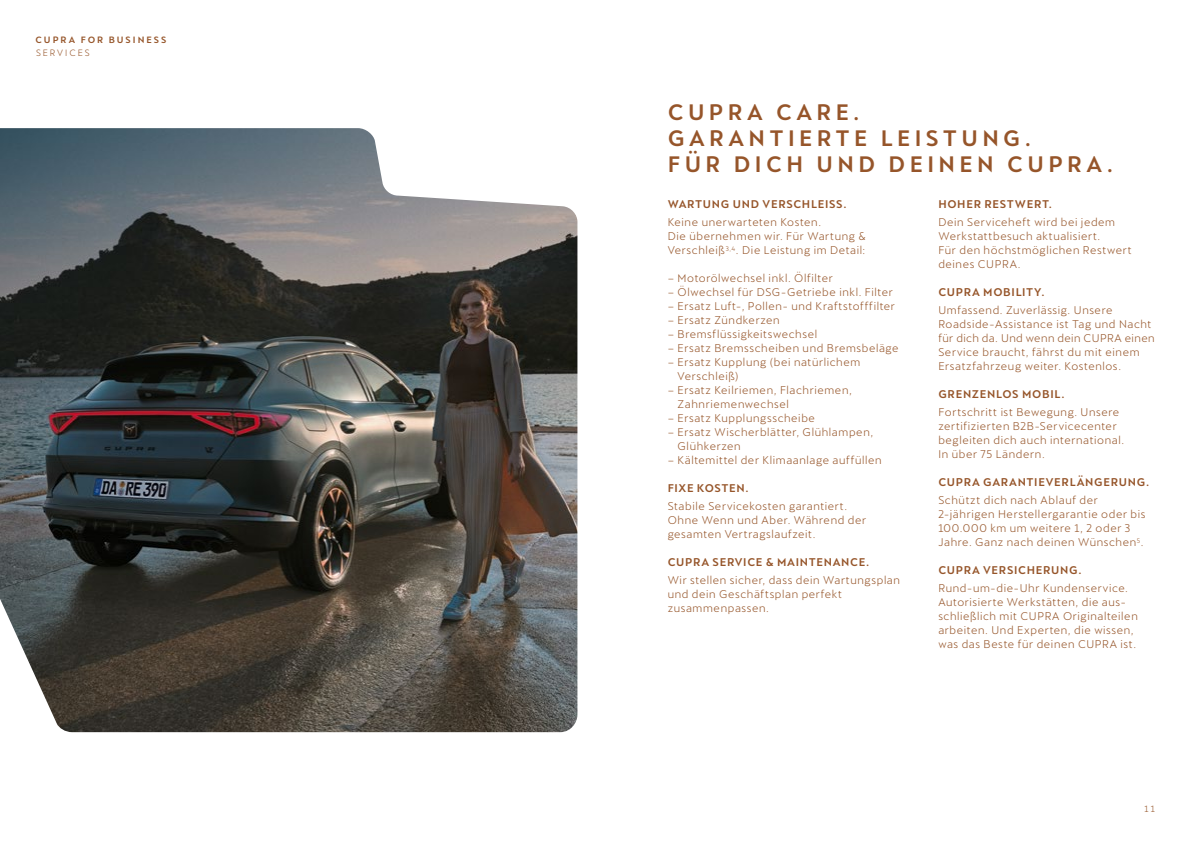
<style>
.page{position:relative;width:1191px;height:842px;background:#fff}
.page>*{position:absolute;margin:0;border:0;box-sizing:border-box;transform-origin:0 0}
.t1{font:500 22px/26px "Cupra";letter-spacing:.2em;color:#96552a}
.t2{font:11px/14px "Cupra";letter-spacing:.055em;color:#96552a}
.t3{font:500 11px "Cupra";letter-spacing:.065em;color:#96552a}
.t4{font:500 9px "Cupra";letter-spacing:.225em;color:#96552a}
.t5{font:9px "Cupra";letter-spacing:.215em;color:#96552a}
</style>
<div class="page">
<img style="left:0;top:128px;width:577px;height:604px">
<p class="t4" style="left:36px;top:35px;width:132px">CUPRA FOR BUSINESS</p>
<p class="t5" style="left:36px;top:45px;width:55px">SERVICES</p>
<h1 class="t1" style="left:667px;top:100px;width:447px">CUPRA CARE.<br>GARANTIERTE LEISTUNG.<br>FÜR DICH UND DEINEN CUPRA.</h1>
<p class="t3" style="left:667px;top:198px;width:180px">WARTUNG UND VERSCHLEISS.</p>
<p class="t2" style="left:667px;top:213px;width:200px">Keine unerwarteten Kosten.<br>Die übernehmen wir. Für Wartung &amp;<br>Verschleiß<sup>3,4</sup>. Die Leistung im Detail:</p>
<p class="t2" style="left:667px;top:269px;width:167px">– Motorölwechsel inkl. Ölfilter</p>
<p class="t2" style="left:667px;top:283px;width:227px">– Ölwechsel für DSG-Getriebe inkl. Filter</p>
<p class="t2" style="left:667px;top:297px;width:229px">– Ersatz Luft-, Pollen- und Kraftstofffilter</p>
<p class="t2" style="left:667px;top:312px;width:113px">– Ersatz Zündkerzen</p>
<p class="t2" style="left:667px;top:326px;width:151px">– Bremsflüssigkeitswechsel</p>
<p class="t2" style="left:667px;top:340px;width:232px">– Ersatz Bremsscheiben und Bremsbeläge</p>
<p class="t2" style="left:677px;top:354px;width:184px;text-indent:-10px">– Ersatz Kupplung (bei natürlichem<br>Verschleiß)</p>
<p class="t2" style="left:677px;top:382px;width:176px;text-indent:-10px">– Ersatz Keilriemen, Flachriemen,<br>Zahnriemenwechsel</p>
<p class="t2" style="left:667px;top:410px;width:149px">– Ersatz Kupplungsscheibe</p>
<p class="t2" style="left:677px;top:424px;width:197px;text-indent:-10px">– Ersatz Wischerblätter, Glühlampen,<br>Glühkerzen</p>
<p class="t2" style="left:667px;top:452px;width:215px">– Kältemittel der Klimaanlage auffüllen</p>
<p class="t3" style="left:667px;top:482px;width:83px">FIXE KOSTEN.</p>
<p class="t2" style="left:667px;top:498px;width:200px">Stabile Servicekosten garantiert.<br>Ohne Wenn und Aber. Während der gesamten Vertragslaufzeit.</p>
<p class="t3" style="left:667px;top:556px;width:203px">CUPRA SERVICE &amp; MAINTENANCE.</p>
<p class="t2" style="left:667px;top:572px;width:234px">Wir stellen sicher, dass dein Wartungsplan und dein Geschäftsplan perfekt zusammenpassen.</p>
<p class="t3" style="left:938px;top:198px;width:115px">HOHER RESTWERT.</p>
<p class="t2" style="left:938px;top:213px;width:195px">Dein Serviceheft wird bei jedem<br>Werkstattbesuch aktualisiert.<br>Für den höchstmöglichen Restwert deines CUPRA.</p>
<p class="t3" style="left:938px;top:286px;width:108px">CUPRA MOBILITY.</p>
<p class="t2" style="left:938px;top:301px;width:218px">Umfassend. Zuverlässig. Unsere Roadside-Assistance ist Tag und Nacht für dich da. Und wenn dein CUPRA einen Service braucht, fährst du mit einem Ersatzfahrzeug weiter. Kostenlos.</p>
<p class="t3" style="left:938px;top:388px;width:128px">GRENZENLOS MOBIL.</p>
<p class="t2" style="left:938px;top:403px;width:187px">Fortschritt ist Bewegung. Unsere zertifizierten B2B-Servicecenter begleiten dich auch international.<br>In über 75 Ländern.</p>
<p class="t3" style="left:938px;top:476px;width:212px">CUPRA GARANTIEVERLÄNGERUNG.</p>
<p class="t2" style="left:938px;top:491px;width:209px">Schützt dich nach Ablauf der 2-jährigen Herstellergarantie oder bis 100.000 km um weitere 1, 2 oder 3<br>Jahre. Ganz nach deinen Wünschen<sup>5</sup>.</p>
<p class="t3" style="left:938px;top:564px;width:145px">CUPRA VERSICHERUNG.</p>
<p class="t2" style="left:938px;top:579px;width:201px">Rund-um-die-Uhr Kundenservice.<br>Autorisierte Werkstätten, die aus&shy;schließlich mit CUPRA Originalteilen arbeiten. Und Experten, die wissen, was das Beste für deinen CUPRA ist.</p>
<p class="t5" style="left:1144px;top:801px;width:12px">11</p>
</div>
